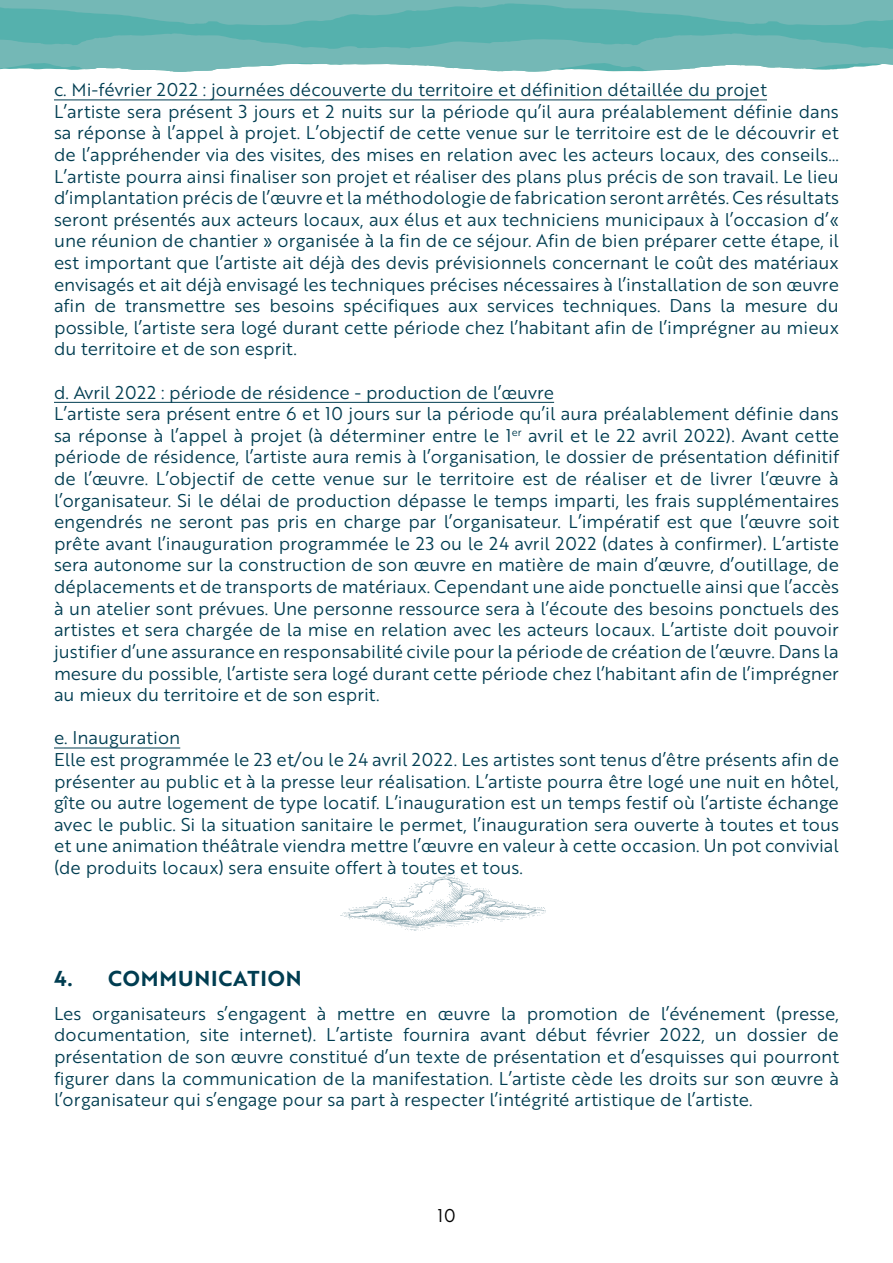
<style>
.page{position:relative;width:893px;height:1263px;background:#fff}
.page>*{position:absolute;margin:0;border:0;box-sizing:border-box;transform-origin:0 0}
.t1{font:21px "Brother 1816 Bold";letter-spacing:.04em;color:#003d51}
.t2{font:18px/21.6px "Brother 1816 Book";color:#003d51}
.t3{font:18px "Brother 1816 Book";color:#000}
</style>
<div class="page">
<svg style="left:241px;top:0;width:652px;height:72px;background:#70b9b7"></svg>
<svg style="left:0;top:0;width:241px;height:72px;background:#6eb8b5"></svg>
<hr style="left:54px;top:100px;width:713px;height:1px;background:#003d51">
<hr style="left:54px;top:402px;width:500px;height:1px;background:#003d51">
<hr style="left:54px;top:748px;width:126px;height:1px;background:#003d51">
<svg style="left:340px;top:874px;width:206px;height:57px"></svg>
<p class="t2" style="left:54px;top:78px;width:786px">c. Mi-février 2022 : journées découverte du territoire et définition détaillée du projet<br>L’artiste sera présent 3 jours et 2 nuits sur la période qu’il aura préalablement définie dans sa réponse à l’appel à projet. L’objectif de cette venue sur le territoire est de le découvrir et de l’appréhender via des visites, des mises en relation avec les acteurs locaux, des conseils… L’artiste pourra ainsi finaliser son projet et réaliser des plans plus précis de son travail. Le lieu d’implantation précis de l’œuvre et la méthodologie de fabrication seront arrêtés. Ces résultats seront présentés aux acteurs locaux, aux élus et aux techniciens municipaux à l’occasion d’« une réunion de chantier » organisée à la fin de ce séjour. Afin de bien préparer cette étape, il est important que l’artiste ait déjà des devis prévisionnels concernant le coût des matériaux envisagés et ait déjà envisagé les techniques précises nécessaires à l’installation de son œuvre afin de transmettre ses besoins spécifiques aux services techniques. Dans la mesure du possible, l’artiste sera logé durant cette période chez l’habitant afin de l’imprégner au mieux du territoire et de son esprit.</p>
<p class="t2" style="left:54px;top:381px;width:787px">d. Avril 2022 : période de résidence - production de l’œuvre<br>L’artiste sera présent entre 6 et 10 jours sur la période qu’il aura préalablement définie dans sa réponse à l’appel à projet (à déterminer entre le 1<sup>er</sup> avril et le 22 avril 2022). Avant cette période de résidence, l’artiste aura remis à l’organisation, le dossier de présentation définitif de l’œuvre. L’objectif de cette venue sur le territoire est de réaliser et de livrer l’œuvre à l’organisateur. Si le délai de production dépasse le temps imparti, les frais supplémentaires engendrés ne seront pas pris en charge par l’organisateur. L’impératif est que l’œuvre soit prête avant l’inauguration programmée le 23 ou le 24 avril 2022 (dates à confirmer). L’artiste sera autonome sur la construction de son œuvre en matière de main d’œuvre, d’outillage, de déplacements et de transports de matériaux. Cependant une aide ponctuelle ainsi que l’accès à un atelier sont prévues. Une personne ressource sera à l’écoute des besoins ponctuels des artistes et sera chargée de la mise en relation avec les acteurs locaux. L’artiste doit pouvoir justifier d’une assurance en responsabilité civile pour la période de création de l’œuvre. Dans la mesure du possible, l’artiste sera logé durant cette période chez l’habitant afin de l’imprégner au mieux du territoire et de son esprit.</p>
<p class="t2" style="left:54px;top:726px;width:787px">e. Inauguration<br>Elle est programmée le 23 et/ou le 24 avril 2022. Les artistes sont tenus d’être présents afin de présenter au public et à la presse leur réalisation. L’artiste pourra être logé une nuit en hôtel, gîte ou autre logement de type locatif. L’inauguration est un temps festif où l’artiste échange avec le public. Si la situation sanitaire le permet, l’inauguration sera ouverte à toutes et tous et une animation théâtrale viendra mettre l’œuvre en valeur à cette occasion. Un pot convivial (de produits locaux) sera ensuite offert à toutes et tous.</p>
<p class="t1" style="left:54px;top:962px;width:139px">4. COMMUNICATION</p>
<p class="t2" style="left:54px;top:1002px;width:786px;text-align:justify">Les organisateurs s’engagent à mettre en œuvre la promotion de l’événement (presse, documentation, site internet). L’artiste fournira avant début février 2022, un dossier de présentation de son œuvre constitué d’un texte de présentation et d’esquisses qui pourront figurer dans la communication de la manifestation. L’artiste cède les droits sur son œuvre à l’organisateur qui s’engage pour sa part à respecter l’intégrité artistique de l’artiste.</p>
<p class="t3" style="left:437px;top:1202px;width:20px">10</p>
</div>
